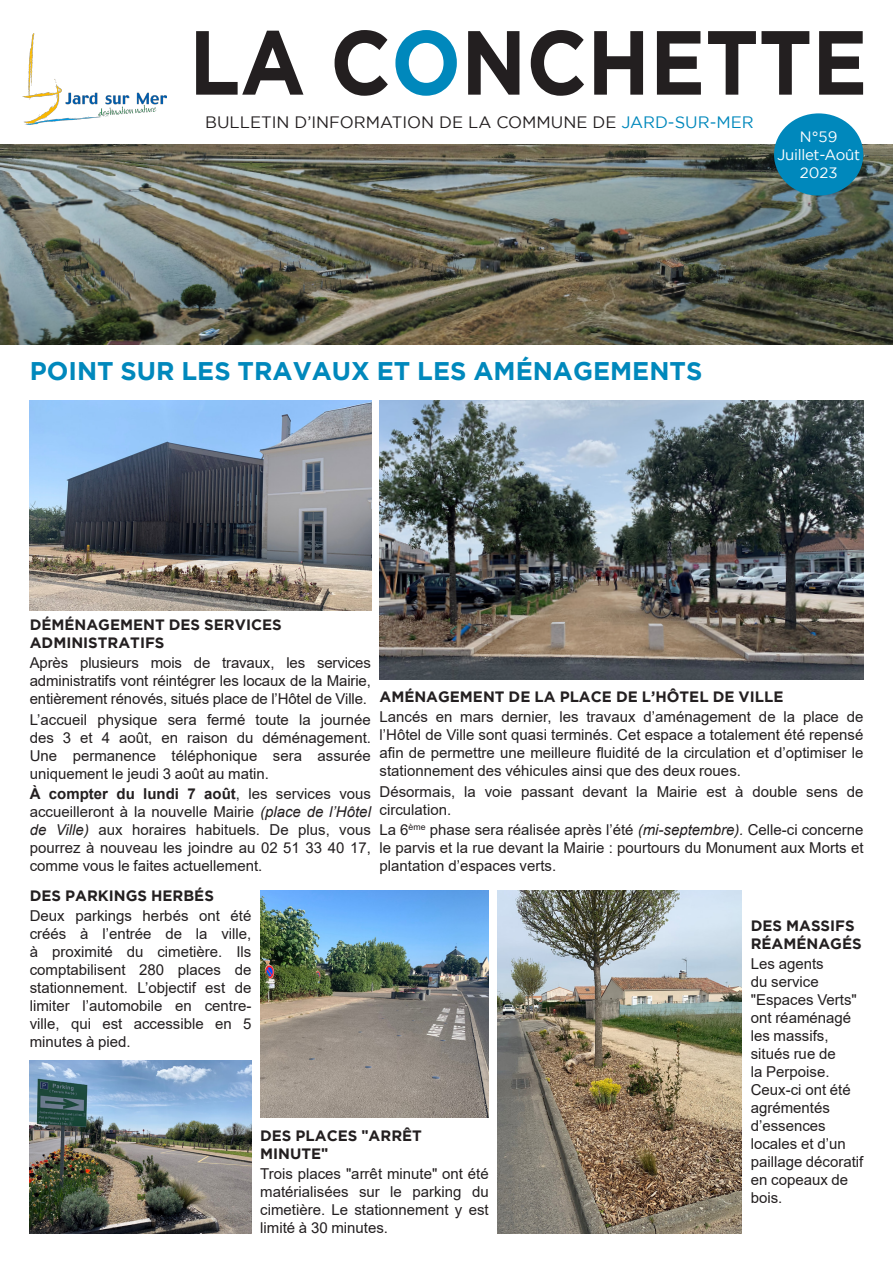
<style>
.page{position:relative;width:893px;height:1263px;background:#fff}
.page>*{position:absolute;margin:0;border:0;box-sizing:border-box;transform-origin:0 0}
.t1{font:700 90.75px "Gotham";color:#231f20;scale:.91 1}
.t2{font:700 25.5px "Gotham";color:#0088bc}
.t3{font:16.5px "Gotham";color:#231f20}
.t4{font:15px/18px "Arial";color:#231f20;text-align:justify}
.t5{font:700 15px/18px "Gotham";color:#231f20}
.t6{font:15px "Gotham";letter-spacing:-.02em;color:#fff}
.s1{color:#0088bc}
.s2{font-weight:700}
.s3{font-style:italic}
.s4{font-family:"Arial"}
</style>
<div class="page">
<img style="left:379px;top:401px;width:484px;height:279px">
<img style="left:30px;top:401px;width:341px;height:209px">
<img style="left:22px;top:33px;width:145px;height:92px">
<img style="left:0;top:145px;width:893px;height:199px">
<div style="left:774px;top:113px;width:89px;height:83px;background:#0088bc;border-radius:50%"></div>
<img style="left:497px;top:890px;width:244px;height:343px">
<img style="left:260px;top:890px;width:229px;height:227px">
<img style="left:30px;top:1060px;width:221px;height:173px">
<p class="t1" style="left:189px;top:10px;width:747px">LA C<span class="s1">O</span>NCHETTE</p>
<p class="t3" style="left:205px;top:113px;width:550px">BULLETIN D’INFORMATION DE LA COMMUNE DE <span class="s1">JARD-SUR-MER</span></p>
<p class="t6" style="left:800px;top:128px;width:39px">N°59</p>
<p class="t6" style="left:777px;top:146px;width:84px">Juillet-Août</p>
<p class="t6" style="left:800px;top:164px;width:39px">2023</p>
<p class="t2" style="left:30px;top:356px;width:674px">POINT SUR LES TRAVAUX ET LES AMÉNAGEMENTS</p>
<p class="t5" style="left:30px;top:615px;width:253px">DÉMÉNAGEMENT DES SERVICES<br>ADMINISTRATIFS</p>
<p class="t4" style="left:30px;top:654px;width:343px">Après plusieurs mois de travaux, les services administratifs vont réintégrer les locaux de la Mairie, entièrement rénovés, situés place de l’Hôtel de Ville.</p>
<p class="t4" style="left:30px;top:710px;width:343px">L’accueil physique sera fermé toute la journée des 3 et 4 août, en raison du déménagement.<br>Une permanence téléphonique sera assurée uniquement le jeudi 3 août au matin.</p>
<p class="t4" style="left:30px;top:784px;width:343px"><span class="s2">À compter du lundi 7 août</span>, les services vous accueilleront à la nouvelle Mairie <span class="s3">(place de l’Hôtel de Ville)</span> aux horaires habituels. De plus, vous pourrez à nouveau les joindre au 02 51 33 40 17, comme vous le faites actuellement.</p>
<p class="t5" style="left:379px;top:687px;width:405px">AMÉNAGEMENT DE LA PLACE DE L’HÔTEL DE VILLE</p>
<p class="t4" style="left:379px;top:708px;width:485px">Lancés en mars dernier, les travaux d’aménagement de la place de l’Hôtel de Ville sont quasi terminés. Cet espace a totalement été repensé afin de permettre une meilleure fluidité de la circulation et d’optimiser le stationnement des véhicules ainsi que des deux roues.</p>
<p class="t4" style="left:379px;top:782px;width:485px">Désormais, la voie passant devant la Mairie est à double sens de circulation.</p>
<p class="t4" style="left:379px;top:820px;width:485px">La 6<sup>ème</sup> phase sera réalisée après l’été <span class="s3">(mi-septembre).</span> Celle-ci concerne le parvis et la rue devant la Mairie : pourtours du Monument aux Morts et plantation d’espaces verts.</p>
<p class="t5" style="left:30px;top:886px;width:186px">DES PARKINGS HERBÉS</p>
<p class="t4" style="left:30px;top:907px;width:223px">Deux parkings herbés ont été créés à l’entrée de la ville, à proximité du cimetière. Ils comptabilisent 280 places de stationnement. L’objectif est de limiter l’automobile en centre&shy;ville, qui est accessible en 5 minutes à pied.</p>
<p class="t5" style="left:260px;top:1126px;width:163px">DES PLACES <span class="s4">"</span>ARRÊT<br>MINUTE<span class="s4">"</span></p>
<p class="t4" style="left:260px;top:1165px;width:230px">Trois places "arrêt minute" ont été matérialisées sur le parking du cimetière. Le stationnement y est limité à 30 minutes.</p>
<p class="t5" style="left:751px;top:916px;width:112px">DES MASSIFS<br>RÉAMÉNAGÉS</p>
<p class="t4" style="left:751px;top:955px;width:114px;text-align:left">Les agents<br>du service "Espaces Verts" ont réaménagé les massifs, situés rue de<br>la Perpoise.<br>Ceux-ci ont été agrémentés d’essences locales et d’un paillage décoratif en copeaux de bois.</p>
</div>
